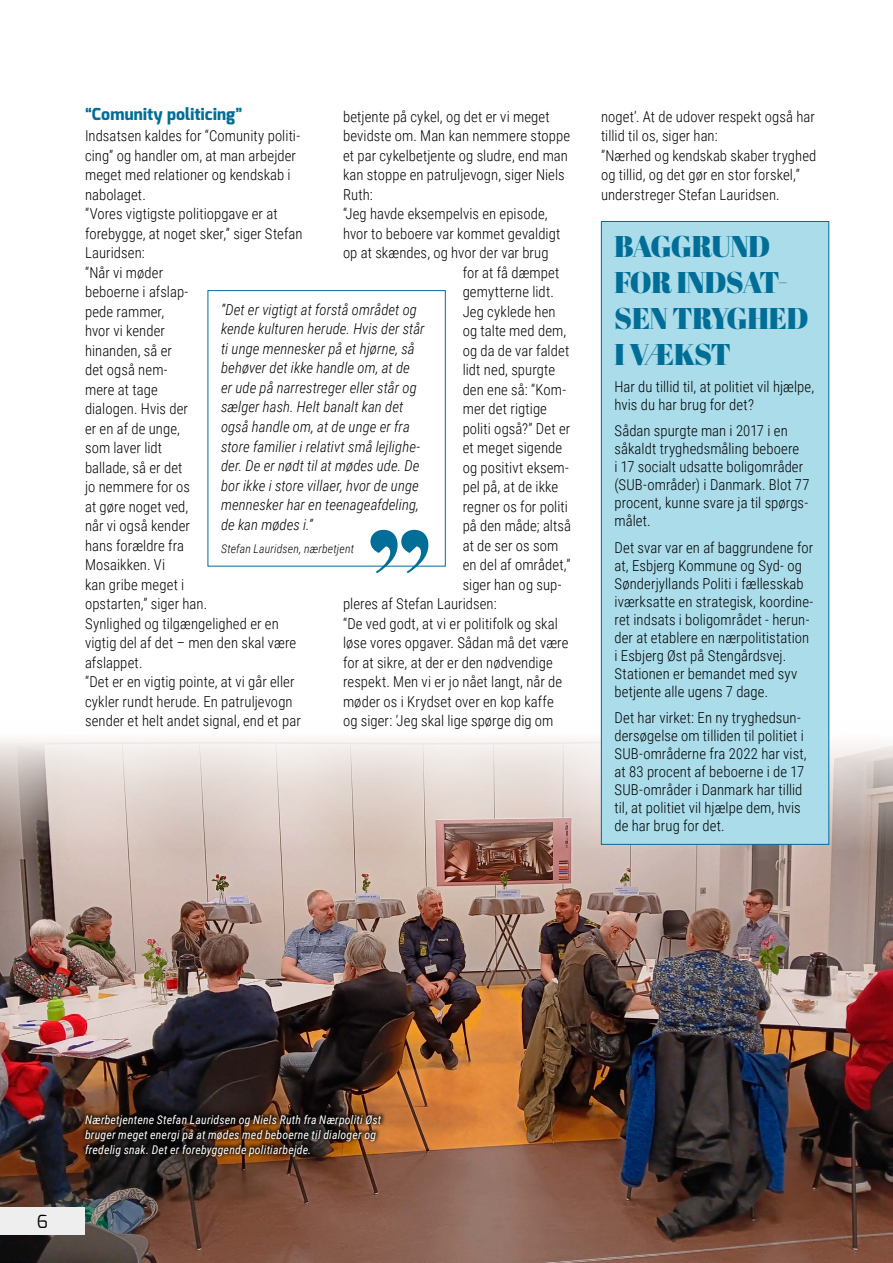
<style>
.page{position:relative;width:893px;height:1263px;background:#fff}
.page>*{position:absolute;margin:0;border:0;box-sizing:border-box;transform-origin:0 0}
.t1{font:900 30px/36px "Abril Display";letter-spacing:-.005em;color:#006e96}
.t2{font:18px "Exo";color:#000}
.t3{font:800 16.5px "Exo";letter-spacing:.01em;color:#006e96}
.t4{font:300 15px/19.5px "Roboto Condensed";letter-spacing:.005em;color:#000}
.t5{font:italic 300 15px/19.5px "Roboto Condensed";letter-spacing:.005em;color:#000}
.t6{font:italic 12px/15px "Roboto Condensed";letter-spacing:.015em;color:#fff}
.t7{font:italic 300 12px "Roboto Condensed";letter-spacing:.015em;color:#000}
</style>
<div class="page">
<img style="left:0;top:718px;width:893px;height:545px">
<div style="left:81px;top:1110px;width:305px;height:50px;background:#000;opacity:.75"></div>
<div style="left:208px;top:290px;width:238px;height:276px;border:1px solid #006e96"></div>
<svg style="left:370px;top:530px;width:58px;height:43px"></svg>
<div style="left:601px;top:221px;width:228px;height:623px;background:#abdcea"></div>
<div style="left:601px;top:221px;width:228px;height:624px;border:1px solid #006e96"></div>
<div style="left:0;top:1208px;width:85px;height:27px;background:#eee"></div>
<p class="t3" style="left:85px;top:104px;width:159px">“Comunity politicing”</p>
<p class="t4" style="left:85px;top:126px;width:219px">Indsatsen kaldes for “Comunity politi&shy;cing” og handler om, at man arbejder meget med relationer og kendskab i nabolaget.<br>“Vores vigtigste politiopgave er at forebygge, at noget sker,” siger Stefan<br>Lauridsen:<br>“Når vi møder<br>beboerne i afslap-<br>pede rammer,<br>hvor vi kender<br>hinanden, så er<br>det også nem-<br>mere at tage<br>dialogen. Hvis der<br>er en af de unge,<br>som laver lidt<br>ballade, så er det<br>jo nemmere for os<br>at gøre noget ved,<br>når vi også kender<br>hans forældre fra<br>Mosaikken. Vi<br>kan gribe meget i<br>opstarten,” siger han.<br>Synlighed og tilgængelighed er en vigtig del af det – men den skal være afslappet.<br>“Det er en vigtig pointe, at vi går eller cykler rundt herude. En patruljevogn sender et helt andet signal, end et par</p>
<p class="t4" style="left:343px;top:106px;width:208px">betjente på cykel, og det er vi meget</p>
<p class="t4" style="left:343px;top:126px;width:229px">bevidste om. Man kan nemmere stoppe</p>
<p class="t4" style="left:343px;top:145px;width:226px">et par cykelbetjente og sludre, end man</p>
<p class="t4" style="left:343px;top:165px;width:223px">kan stoppe en patruljevogn, siger Niels</p>
<p class="t4" style="left:343px;top:184px;width:31px">Ruth:</p>
<p class="t4" style="left:343px;top:204px;width:206px">“Jeg havde eksempelvis en episode,</p>
<p class="t4" style="left:343px;top:223px;width:219px">hvor to beboere var kommet gevaldigt</p>
<p class="t4" style="left:343px;top:243px;width:207px">op at skændes, og hvor der var brug</p>
<p class="t4" style="left:463px;top:262px;width:98px">for at få dæmpet</p>
<p class="t4" style="left:463px;top:282px;width:93px">gemytterne lidt.</p>
<p class="t4" style="left:463px;top:301px;width:94px">Jeg cyklede hen</p>
<p class="t4" style="left:463px;top:321px;width:105px">og talte med dem,</p>
<p class="t4" style="left:463px;top:340px;width:108px">og da de var faldet</p>
<p class="t4" style="left:463px;top:360px;width:94px">lidt ned, spurgte</p>
<p class="t4" style="left:463px;top:379px;width:105px">den ene så: “Kom-</p>
<p class="t4" style="left:463px;top:399px;width:86px">mer det rigtige</p>
<p class="t4" style="left:463px;top:418px;width:109px">politi også?” Det er</p>
<p class="t4" style="left:463px;top:438px;width:101px">et meget sigende</p>
<p class="t4" style="left:463px;top:457px;width:108px">og positivt eksem-</p>
<p class="t4" style="left:463px;top:477px;width:97px">pel på, at de ikke</p>
<p class="t4" style="left:463px;top:496px;width:107px">regner os for politi</p>
<p class="t4" style="left:463px;top:516px;width:110px">på den måde; altså</p>
<p class="t4" style="left:463px;top:535px;width:97px">at de ser os som</p>
<p class="t4" style="left:463px;top:555px;width:109px">en del af området,”</p>
<p class="t4" style="left:463px;top:574px;width:100px">siger han og sup-</p>
<p class="t4" style="left:343px;top:594px;width:155px">pleres af Stefan Lauridsen:</p>
<p class="t4" style="left:343px;top:613px;width:216px">“De ved godt, at vi er politifolk og skal</p>
<p class="t4" style="left:343px;top:633px;width:227px">løse vores opgaver. Sådan må det være</p>
<p class="t4" style="left:343px;top:652px;width:211px">for at sikre, at der er den nødvendige</p>
<p class="t4" style="left:343px;top:672px;width:221px">respekt. Men vi er jo nået langt, når de</p>
<p class="t4" style="left:343px;top:691px;width:212px">møder os i Krydset over en kop kaffe</p>
<p class="t4" style="left:343px;top:711px;width:212px">og siger: ‘Jeg skal lige spørge dig om</p>
<p class="t5" style="left:221px;top:299px;width:205px">“Det er vigtigt at forstå området og kende kulturen herude. Hvis der står ti unge mennesker på et hjørne, så behøver det ikke handle om, at de er ude på narrestreger eller står og sælger hash. Helt banalt kan det også handle om, at de unge er fra store familier i relativt små lejlighe&shy;der. De er nødt til at mødes ude. De bor ikke i store villaer, hvor de unge mennesker har en teenageafdeling, de kan mødes i.”</p>
<p class="t7" style="left:221px;top:540px;width:134px">Stefan Lauridsen, nærbetjent</p>
<p class="t4" style="left:601px;top:106px;width:217px">noget’. At de udover respekt også har tillid til os, siger han:<br>”Nærhed og kendskab skaber tryghed og tillid, og det gør en stor forskel,” understreger Stefan Lauridsen.</p>
<h1 class="t1" style="left:614px;top:229px;width:195px">BAGGRUND<br>FOR INDSAT-<br>SEN TRYGHED<br>I VÆKST</h1>
<p class="t4" style="left:614px;top:377px;width:201px;line-height:18px">Har du tillid til, at politiet vil hjælpe, hvis du har brug for det?</p>
<p class="t4" style="left:614px;top:421px;width:197px;line-height:18px">Sådan spurgte man i 2017 i en såkaldt tryghedsmåling beboere<br>i 17 socialt udsatte boligområder (SUB-områder) i Danmark. Blot 77 procent, kunne svare ja til spørgs&shy;målet.</p>
<p class="t4" style="left:614px;top:538px;width:200px;line-height:18px">Det svar var en af baggrundene for at, Esbjerg Kommune og Syd- og<br>Sønderjyllands Politi i fællesskab iværksatte en strategisk, koordine&shy;ret indsats i boligområdet - herun&shy;der at etablere en nærpolitistation i Esbjerg Øst på Stengårdsvej.<br>Stationen er bemandet med syv betjente alle ugens 7 dage.</p>
<p class="t4" style="left:614px;top:708px;width:194px;line-height:18px">Det har virket: En ny tryghedsun&shy;dersøgelse om tilliden til politiet i<br>SUB-områderne fra 2022 har vist, at 83 procent af beboerne i de 17<br>SUB-områder i Danmark har tillid til, at politiet vil hjælpe dem, hvis de har brug for det.</p>
<p class="t2" style="left:37px;top:1210px;width:13px">6</p>
<p class="t6" style="left:85px;top:1111px;width:298px">Nærbetjentene Stefan Lauridsen og Niels Ruth fra Nærpoliti Øst bruger meget energi på at mødes med beboerne til dialoger og fredelig snak. Det er forebyggende politiarbejde.</p>
</div>
